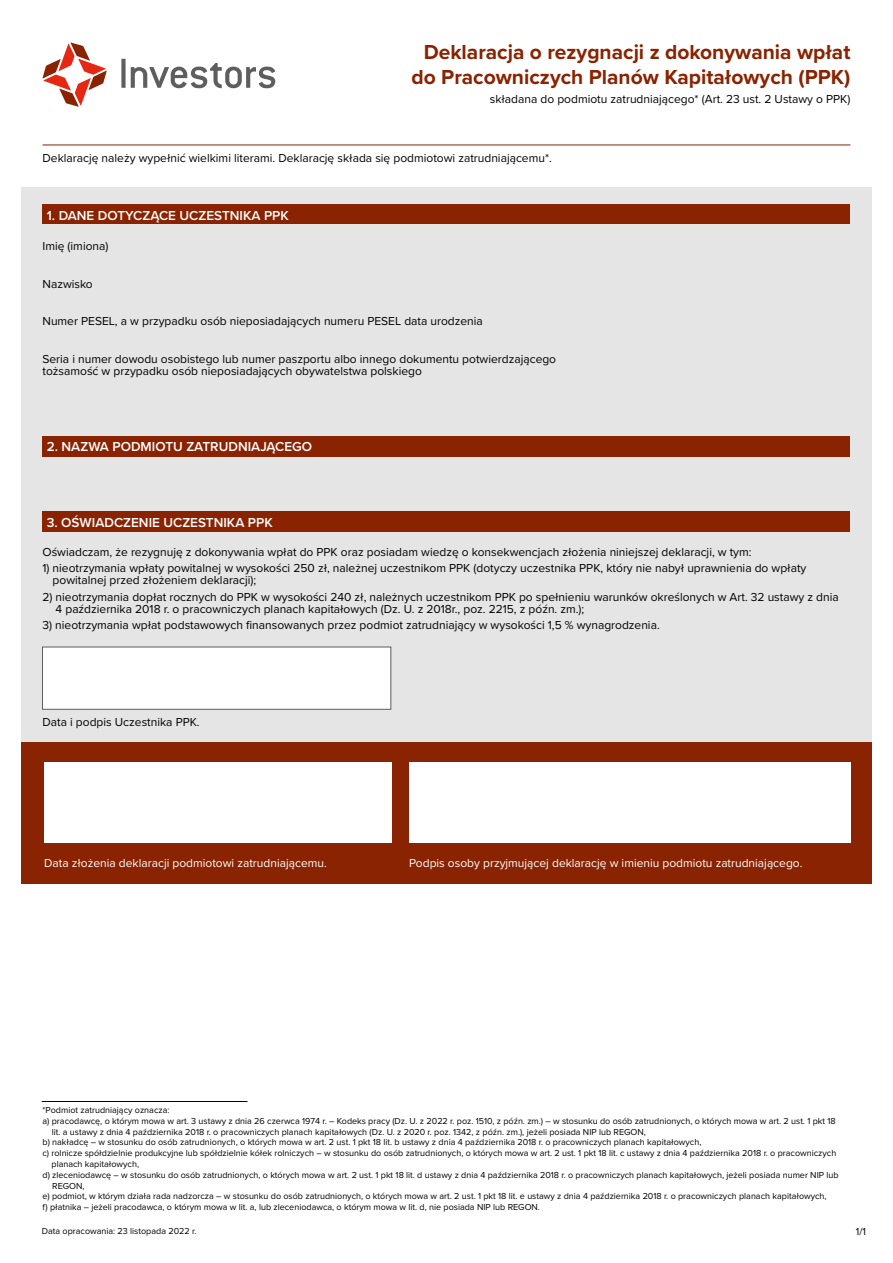
<style>
.page{position:relative;width:893px;height:1263px;background:#fff}
.page>*{position:absolute;margin:0;border:0;box-sizing:border-box;transform-origin:0 0}
.t1{font:700 21px/25.2px "Proxima Nova";color:#892301;text-align:center}
.t2{font:600 13.5px "Proxima Nova";color:#fff}
.t3{font:12px/12px "Proxima Nova";color:#000}
.t4{font:12px "Proxima Nova";color:#fff}
.t5{font:10.5px "Proxima Nova";color:#000}
.t6{font:9px "Proxima Nova";color:#000}
</style>
<div class="page">
<div style="left:121px;top:59px;width:5px;height:29px;background:#5f5e5e"></div>
<svg style="left:131px;top:63px;width:144px;height:25px"></svg>
<svg style="left:43px;top:43px;width:64px;height:64px"></svg>
<div style="left:21px;top:187px;width:851px;height:650px;background:#e5e5e5"></div>
<hr style="left:42px;top:1101px;width:205px;height:1px;background:#000">
<div style="left:21px;top:742px;width:851px;height:142px;background:#892301"></div>
<div style="left:44px;top:762px;width:347px;height:81px;background:#fff"></div>
<div style="left:409px;top:762px;width:441px;height:81px;background:#fff"></div>
<div style="left:42px;top:647px;width:349px;height:63px;background:#fff;border:1px solid #5f5e5e"></div>
<hr style="left:43px;top:145px;width:807px;height:1px;background:#892301">
<div style="left:43px;top:205px;width:807px;height:19px;background:#892301"></div>
<div style="left:43px;top:436px;width:807px;height:21px;background:#892301"></div>
<div style="left:43px;top:512px;width:807px;height:20px;background:#892301"></div>
<h1 class="t1" style="left:411px;top:39px;width:440px">Deklaracja o rezygnacji z dokonywania wpłat do Pracowniczych Planów Kapitałowych (PPK)</h1>
<h3 class="t3" style="left:490px;top:92px;width:362px">składana do podmiotu zatrudniającego* (Art. 23 ust. 2 Ustawy o PPK)</h3>
<h3 class="t3" style="left:43px;top:151px;width:511px">Deklarację należy wypełnić wielkimi literami. Deklarację składa się podmiotowi zatrudniającemu*.</h3>
<h2 class="t2" style="left:47px;top:205px;width:244px">1. DANE DOTYCZĄCE UCZESTNIKA PPK</h2>
<h3 class="t3" style="left:43px;top:240px;width:67px">Imię (imiona)</h3>
<h3 class="t3" style="left:43px;top:278px;width:52px">Nazwisko</h3>
<h3 class="t3" style="left:43px;top:315px;width:442px">Numer PESEL, a w przypadku osób nieposiadających numeru PESEL data urodzenia</h3>
<h3 class="t3" style="left:43px;top:352px;width:515px">Seria i numer dowodu osobistego lub numer paszportu albo innego dokumentu potwierdzającego tożsamość w przypadku osób nieposiadających obywatelstwa polskiego</h3>
<h2 class="t2" style="left:47px;top:437px;width:267px">2. NAZWA PODMIOTU ZATRUDNIAJĄCEGO</h2>
<h2 class="t2" style="left:47px;top:512px;width:227px">3. OŚWIADCZENIE UCZESTNIKA PPK</h2>
<h3 class="t3" style="left:43px;top:545px;width:711px">Oświadczam, że rezygnuję z dokonywania wpłat do PPK oraz posiadam wiedzę o konsekwencjach złożenia niniejszej deklaracji, w tym:</h3>
<h3 class="t3" style="left:53px;top:562px;width:755px;text-indent:-10px">1) nieotrzymania wpłaty powitalnej w wysokości 250 zł, należnej uczestnikom PPK (dotyczy uczestnika PPK, który nie nabył uprawnienia do wpłaty powitalnej przed złożeniem deklaracji);</h3>
<p class="t3" style="left:56px;top:590px;width:785px;text-indent:-13px">2) nieotrzymania dopłat rocznych do PPK w wysokości 240 zł, należnych uczestnikom PPK po spełnieniu warunków określonych w Art. 32 ustawy z dnia<br>4 października 2018 r. o pracowniczych planach kapitałowych (Dz. U. z 2018r., poz. 2215, z późn. zm.);</p>
<h3 class="t3" style="left:43px;top:618px;width:619px">3) nieotrzymania wpłat podstawowych finansowanych przez podmiot zatrudniający w wysokości 1,5 % wynagrodzenia.</h3>
<h3 class="t3" style="left:43px;top:715px;width:159px">Data i podpis Uczestnika PPK.</h3>
<h3 class="t4" style="left:44px;top:854px;width:284px">Data złożenia deklaracji podmiotowi zatrudniającemu.</h3>
<h3 class="t4" style="left:409px;top:854px;width:395px">Podpis osoby przyjmującej deklarację w imieniu podmiotu zatrudniającego.</h3>
<p class="t6" style="left:43px;top:1103px;width:128px">*Podmiot zatrudniający oznacza:</p>
<p class="t6" style="left:43px;top:1114px;width:795px">a) pracodawcę, o którym mowa w art. 3 ustawy z dnia 26 czerwca 1974 r. – Kodeks pracy (Dz. U. z 2022 r. poz. 1510, z późn. zm.) – w stosunku do osób zatrudnionych, o których mowa w art. 2 ust. 1 pkt 18</p>
<p class="t6" style="left:52px;top:1125px;width:596px">lit. a ustawy z dnia 4 października 2018 r. o pracowniczych planach kapitałowych (Dz. U. z 2020 r. poz. 1342, z późn. zm.), jeżeli posiada NIP lub REGON,</p>
<p class="t6" style="left:43px;top:1136px;width:660px">b) nakładcę – w stosunku do osób zatrudnionych, o których mowa w art. 2 ust. 1 pkt 18 lit. b ustawy z dnia 4 października 2018 r. o pracowniczych planach kapitałowych,</p>
<p class="t6" style="left:43px;top:1146px;width:795px">c) rolnicze spółdzielnie produkcyjne lub spółdzielnie kółek rolniczych – w stosunku do osób zatrudnionych, o których mowa w art. 2 ust. 1 pkt 18 lit. c ustawy z dnia 4 października 2018 r. o pracowniczych</p>
<p class="t6" style="left:52px;top:1157px;width:89px">planach kapitałowych,</p>
<p class="t6" style="left:43px;top:1168px;width:797px">d) zleceniodawcę – w stosunku do osób zatrudnionych, o których mowa w art. 2 ust. 1 pkt 18 lit. d ustawy z dnia 4 października 2018 r. o pracowniczych planach kapitałowych, jeżeli posiada numer NIP lub</p>
<p class="t6" style="left:52px;top:1179px;width:34px">REGON,</p>
<p class="t6" style="left:43px;top:1190px;width:786px">e) podmiot, w którym działa rada nadzorcza – w stosunku do osób zatrudnionych, o których mowa w art. 2 ust. 1 pkt 18 lit. e ustawy z dnia 4 października 2018 r. o pracowniczych planach kapitałowych,</p>
<p class="t6" style="left:43px;top:1200px;width:499px">f) płatnika – jeżeli pracodawca, o którym mowa w lit. a, lub zleceniodawca, o którym mowa w lit. d, nie posiada NIP lub REGON.</p>
<p class="t6" style="left:42px;top:1224px;width:156px">Data opracowania: 23 listopada 2022 r.</p>
<p class="t5" style="left:856px;top:1224px;width:12px">1/1</p>
</div>
